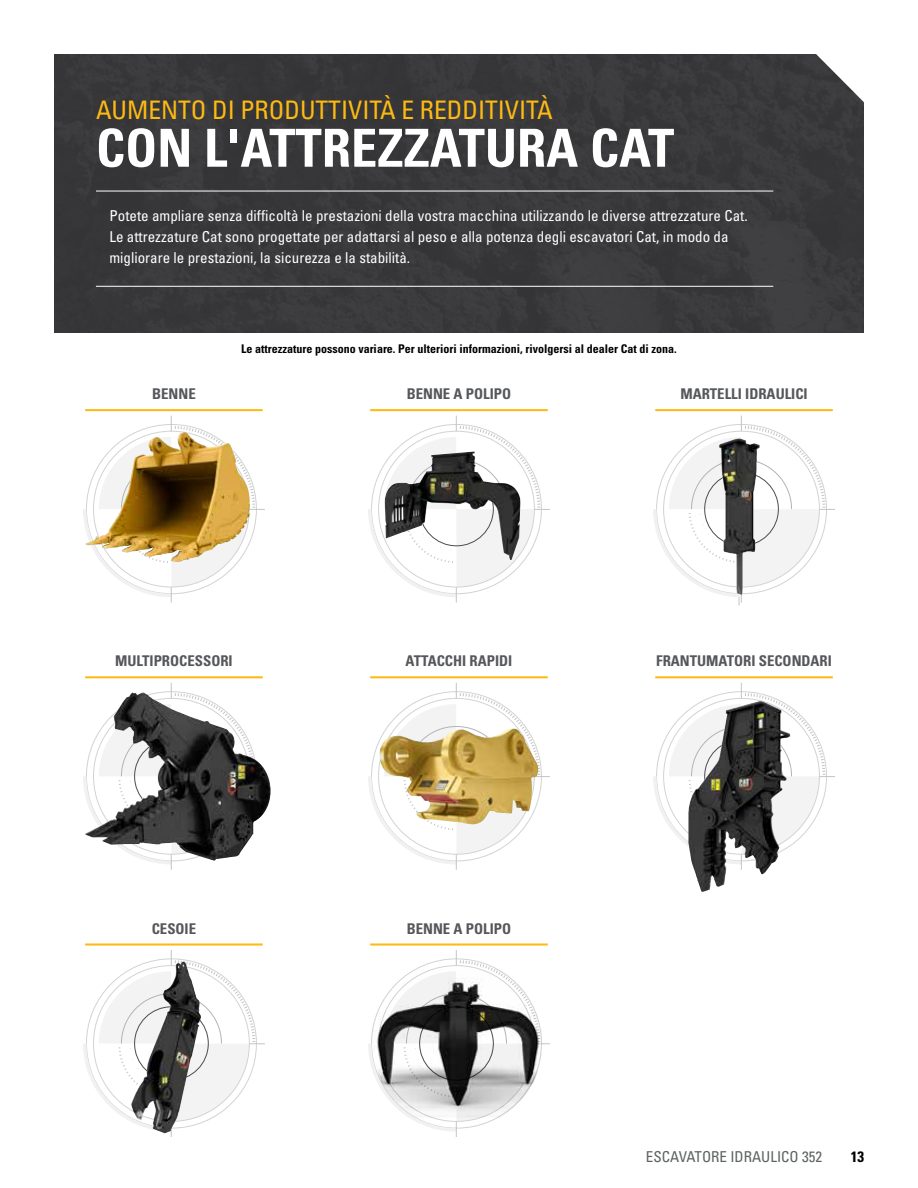
<style>
.page{position:relative;width:918px;height:1188px;background:#fff}
.page>*{position:absolute;margin:0;border:0;box-sizing:border-box;transform-origin:0 0}
.t1{font:700 condensed 52.5px "Univers LT Std";color:#fff}
.t2{font:condensed 25.5px "Univers LT Std";color:#fdba12}
.t3{font:condensed 15px/21px "Univers LT Std";color:#fff}
.t4{font:condensed 15px "Univers LT Std";color:#5e6263}
.t5{font:700 condensed 15px "Univers LT Std";color:#000}
.t6{font:700 condensed 14.85px "Univers LT Std";color:#55575a}
.t7{font:700 condensed 12px "Univers LT Std";color:#000}
</style>
<div class="page">
<div style="left:54px;top:54px;width:810px;height:279px;background:#393839"></div>
<hr style="left:96px;top:191px;width:677px;height:1px;background:#fff">
<hr style="left:96px;top:286px;width:677px;height:1px;background:#fff">
<svg style="left:368px;top:416px;width:182px;height:187px"></svg>
<img style="left:385px;top:452px;width:136px;height:108px">
<hr style="left:370px;top:409px;width:178px;height:2px;background:#fdba12">
<svg style="left:368px;top:683px;width:182px;height:187px"></svg>
<hr style="left:370px;top:676px;width:178px;height:2px;background:#fdba12">
<img style="left:379px;top:729px;width:159px;height:95px">
<svg style="left:83px;top:683px;width:182px;height:187px"></svg>
<hr style="left:85px;top:676px;width:178px;height:2px;background:#fdba12">
<img style="left:114px;top:693px;width:50px;height:69px">
<svg style="left:83px;top:416px;width:182px;height:187px"></svg>
<hr style="left:85px;top:409px;width:178px;height:2px;background:#fdba12">
<img style="left:85px;top:433px;width:96px;height:124px">
<svg style="left:653px;top:683px;width:182px;height:187px"></svg>
<hr style="left:655px;top:676px;width:178px;height:2px;background:#fdba12">
<svg style="left:653px;top:416px;width:182px;height:190px"></svg>
<hr style="left:655px;top:409px;width:178px;height:2px;background:#fdba12">
<img style="left:719px;top:439px;width:41px;height:156px">
<svg style="left:83px;top:950px;width:182px;height:187px"></svg>
<hr style="left:85px;top:943px;width:178px;height:3px;background:#fdba12">
<img style="left:140px;top:961px;width:44px;height:124px">
<img style="left:688px;top:701px;width:70px;height:174px">
<svg style="left:368px;top:950px;width:182px;height:187px"></svg>
<hr style="left:370px;top:943px;width:178px;height:3px;background:#fdba12">
<img style="left:372px;top:970px;width:171px;height:148px">
<h2 class="t2" style="left:96px;top:94px;width:458px">AUMENTO DI PRODUTTIVITÀ E REDDITIVITÀ</h2>
<h1 class="t1" style="left:96px;top:116px;width:580px">CON L'ATTREZZATURA CAT</h1>
<p class="t3" style="left:110px;top:205px;width:640px">Potete ampliare senza difficoltà le prestazioni della vostra macchina utilizzando le diverse attrezzature Cat.<br>Le attrezzature Cat sono progettate per adattarsi al peso e alla potenza degli escavatori Cat, in modo da migliorare le prestazioni, la sicurezza e la stabilità.</p>
<p class="t6" style="left:152px;top:385px;width:45px">BENNE</p>
<p class="t7" style="left:241px;top:342px;width:437px">Le attrezzature possono variare. Per ulteriori informazioni, rivolgersi al dealer Cat di zona.</p>
<p class="t6" style="left:407px;top:385px;width:106px">BENNE A POLIPO</p>
<p class="t6" style="left:680px;top:385px;width:129px">MARTELLI IDRAULICI</p>
<p class="t6" style="left:115px;top:652px;width:119px">MULTIPROCESSORI</p>
<p class="t6" style="left:406px;top:652px;width:108px">ATTACCHI RAPIDI</p>
<p class="t6" style="left:152px;top:919px;width:46px">CESOIE</p>
<p class="t6" style="left:407px;top:919px;width:106px">BENNE A POLIPO</p>
<p class="t6" style="left:656px;top:652px;width:177px">FRANTUMATORI SECONDARI</p>
<p class="t4" style="left:646px;top:1147px;width:178px">ESCAVATORE IDRAULICO 352</p>
<p class="t5" style="left:851px;top:1147px;width:15px">13</p>
</div>
